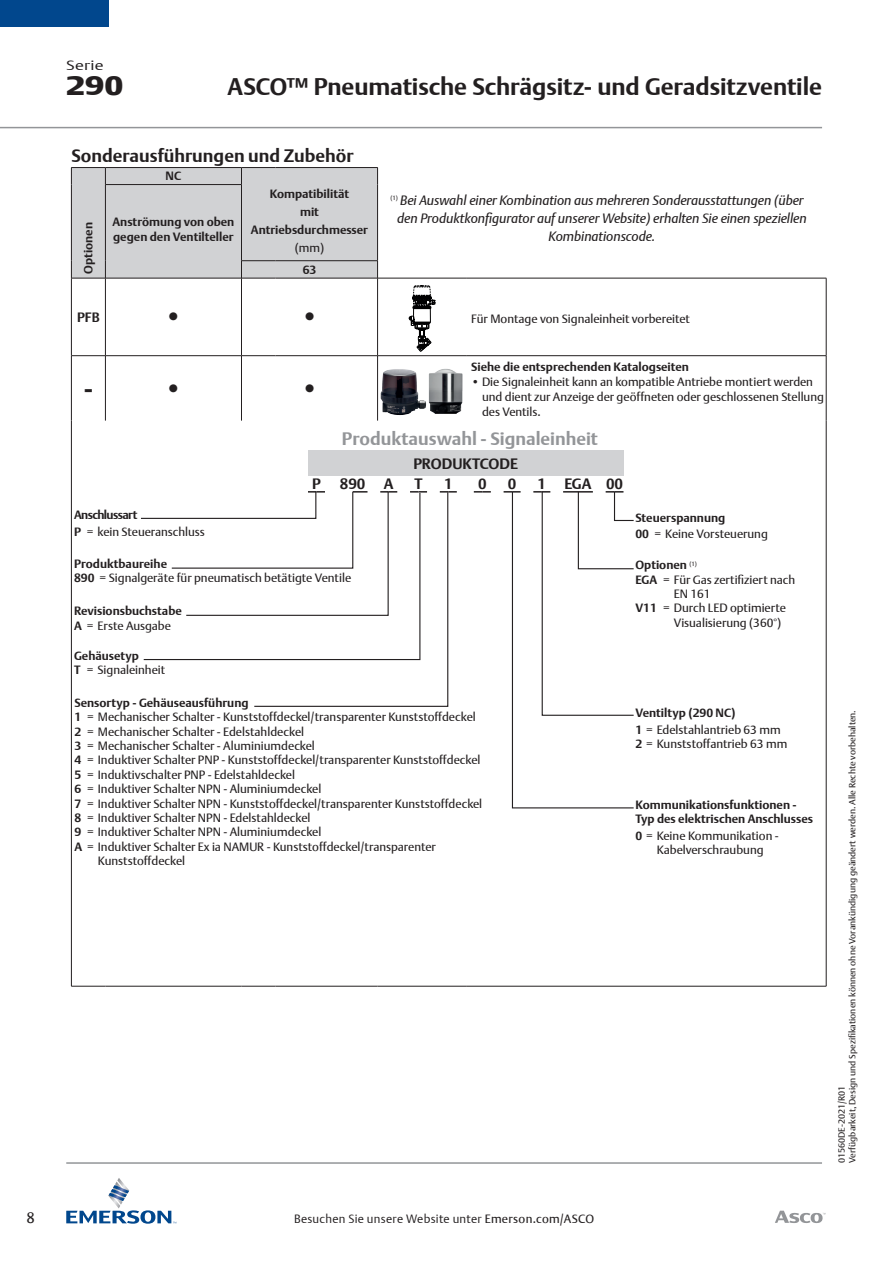
<style>
.page{position:relative;width:893px;height:1263px;background:#fff}
.page>*{position:absolute;margin:0;border:0;box-sizing:border-box;transform-origin:0 0}
.t1{font:27px "DTL Argo T";color:#231f20}
.Series_Number{font:900 27px "DTL Argo T";color:#231f20;scale:1.22 1}
.t2{font:700 27px "DTL Argo T";color:#231f20}
.Section_Header{font:700 24px "DTL Argo T";letter-spacing:-.005em;color:#231f20}
.t3{font:700 18px "DTL Argo T";color:#231f20}
.t4{font:700 18px "DTL Argo T";color:#939598}
.t5{font:700 15px "DTL Argo T";color:#231f20}
.t6{font:15px "DTL Argo T";color:#231f20}
.t7{font:italic 13.5px/18px "DTL Argo T";letter-spacing:-.005em;color:#231f20;text-align:center}
.Series{font:13.5px "DTL Argo T Light";letter-spacing:.01em;color:#231f20;scale:1.27 1}
.t8{font:700 13.5px "DTL Argo T";color:#231f20}
.t9{font:12px/14.4px "DTL Argo T";color:#231f20}
.t10{font:700 12px/18px "DTL Argo T";color:#231f20}
.t11{font:12px "DTL Argo T Light";letter-spacing:.02em;color:#231f20}
.t12{font:700 12px "DTL Argo T";letter-spacing:-.05em;color:#231f20}
.t13{font:9px "DTL Argo T";color:#231f20}
.t14{font:6.15px "DTL Argo T";color:#231f20}
.s1{font-style:italic}
.s2{font-weight:700}
.s3{font-family:"DTL Argo T"}
</style>
<div class="page">
<hr style="left:71px;top:278px;width:34px;height:1px;background:#231f20">
<hr style="left:105px;top:278px;width:136px;height:1px;background:#231f20">
<hr style="left:378px;top:278px;width:89px;height:1px;background:#231f20">
<hr style="left:467px;top:278px;width:359px;height:1px;background:#231f20">
<hr style="left:826px;top:421px;width:1px;height:565px;background:#231f20">
<hr style="left:71px;top:278px;width:1px;height:77px;background:#231f20">
<hr style="left:105px;top:278px;width:1px;height:77px;background:#231f20">
<hr style="left:241px;top:278px;width:1px;height:77px;background:#231f20">
<hr style="left:377px;top:278px;width:1px;height:77px;background:#231f20">
<hr style="left:71px;top:356px;width:1px;height:65px;background:#231f20">
<hr style="left:105px;top:356px;width:1px;height:65px;background:#231f20">
<hr style="left:241px;top:356px;width:1px;height:65px;background:#231f20">
<hr style="left:377px;top:356px;width:1px;height:65px;background:#231f20">
<hr style="left:71px;top:421px;width:1px;height:565px;background:#231f20">
<hr style="left:826px;top:278px;width:1px;height:77px;background:#231f20">
<hr style="left:826px;top:356px;width:1px;height:65px;background:#231f20">
<hr style="left:71px;top:986px;width:34px;height:1px;background:#231f20">
<hr style="left:105px;top:986px;width:136px;height:1px;background:#231f20">
<hr style="left:241px;top:986px;width:34px;height:1px;background:#231f20">
<hr style="left:275px;top:986px;width:103px;height:1px;background:#231f20">
<hr style="left:378px;top:986px;width:89px;height:1px;background:#231f20">
<hr style="left:467px;top:986px;width:359px;height:1px;background:#231f20">
<hr style="left:71px;top:167px;width:34px;height:1px;background:#231f20">
<hr style="left:105px;top:167px;width:136px;height:1px;background:#231f20">
<hr style="left:241px;top:167px;width:34px;height:1px;background:#231f20">
<hr style="left:275px;top:167px;width:103px;height:1px;background:#231f20">
<div style="left:71px;top:168px;width:307px;height:110px;background:#d1d2d4"></div>
<hr style="left:275px;top:260px;width:103px;height:1px;background:#231f20">
<hr style="left:241px;top:278px;width:34px;height:1px;background:#231f20">
<hr style="left:275px;top:278px;width:103px;height:1px;background:#231f20">
<hr style="left:71px;top:355px;width:34px;height:1px;background:#231f20">
<hr style="left:105px;top:355px;width:136px;height:1px;background:#231f20">
<hr style="left:241px;top:355px;width:34px;height:1px;background:#231f20">
<hr style="left:275px;top:355px;width:103px;height:1px;background:#231f20">
<hr style="left:378px;top:355px;width:89px;height:1px;background:#231f20">
<hr style="left:467px;top:355px;width:359px;height:1px;background:#231f20">
<svg style="left:409px;top:286px;width:27px;height:65px"></svg>
<img style="left:381px;top:369px;width:45px;height:46px">
<img style="left:429px;top:369px;width:34px;height:45px">
<div style="left:308px;top:450px;width:315px;height:26px;background:#d1d2d4"></div>
<svg style="left:141px;top:491px;width:316px;height:216px"></svg>
<svg style="left:474px;top:491px;width:17px;height:2px"></svg>
<svg style="left:504px;top:491px;width:130px;height:318px"></svg>
<div style="left:0;top:0;width:109px;height:27px;background:#01478d"></div>
<svg style="left:775px;top:1211px;width:50px;height:12px"></svg>
<svg style="left:66px;top:1178px;width:110px;height:45px"></svg>
<hr style="left:0;top:127px;width:822px;height:1px;background:#939598">
<hr style="left:66px;top:1162px;width:756px;height:2px;background:#939598">
<p class="t6" style="left:27px;top:1209px;width:10px">8</p>
<p class="Series" style="left:66px;top:57px;width:31px">Serie</p>
<p class="Series_Number" style="left:66px;top:70px;width:48px">290</p>
<p class="Section_Header" style="left:228px;top:72px;width:596px">ASCO™ Pneumatische Schrägsitz- und Geradsitzventile</p>
<p class="t3" style="left:71px;top:144px;width:284px">Sonderausführungen und Zubehör</p>
<p class="t10" style="left:79px;top:274px;width:53px;rotate:-90deg">Optionen</p>
<p class="t10" style="left:166px;top:167px;width:17px">NC</p>
<p class="t10" style="left:112px;top:215px;width:123px;line-height:14.4px">Anströmung von oben gegen den Ventilteller</p>
<p class="t10" style="left:251px;top:185px;width:119px;text-align:center">Kompatibilität<br>mit<br>Antriebsdurchmesser</p>
<p class="t9" style="left:295px;top:241px;width:31px">(mm)</p>
<p class="t10" style="left:303px;top:260px;width:15px">63</p>
<p class="t7" style="left:397px;top:191px;width:411px">Bei Auswahl einer Kombination aus mehreren Sonderausstattungen (über den Produktkonfigurator auf unserer Website) erhalten Sie einen speziellen<br>Kombinationscode.</p>
<p class="t14" style="left:390px;top:194px;width:9px">(1)</p>
<p class="t8" style="left:77px;top:309px;width:24px">PFB</p>
<p class="t1" style="left:164px;top:301px;width:21px">•</p>
<p class="t1" style="left:300px;top:301px;width:21px">•</p>
<p class="t9" style="left:471px;top:311px;width:220px">Für Montage von Signaleinheit vorbereitet</p>
<p class="t2" style="left:84px;top:372px;width:11px">-</p>
<p class="t1" style="left:164px;top:372px;width:21px">•</p>
<p class="t1" style="left:300px;top:372px;width:21px">•</p>
<p class="t10" style="left:471px;top:358px;width:219px">Siehe die entsprechenden Katalogseiten</p>
<p class="t9" style="left:482px;top:374px;width:344px;line-height:15px;text-indent:-11px"><span class="s1">•</span> Die Signaleinheit kann an kompatible Antriebe montiert werden und dient zur Anzeige der geöffneten oder geschlossenen Stellung des Ventils.</p>
<p class="t4" style="left:342px;top:428px;width:258px">Produktauswahl - Signaleinheit</p>
<p class="t5" style="left:413px;top:454px;width:106px">PRODUKTCODE</p>
<p class="t5" style="left:312px;top:475px;width:10px">P</p>
<p class="t5" style="left:340px;top:475px;width:27px">890</p>
<p class="t5" style="left:384px;top:475px;width:11px">A</p>
<p class="t5" style="left:414px;top:475px;width:10px">T</p>
<p class="t5" style="left:444px;top:475px;width:10px">1</p>
<p class="t5" style="left:478px;top:475px;width:10px">0</p>
<p class="t5" style="left:508px;top:475px;width:10px">0</p>
<p class="t5" style="left:538px;top:475px;width:10px">1</p>
<p class="t5" style="left:564px;top:475px;width:29px">EGA</p>
<p class="t5" style="left:606px;top:475px;width:19px">00</p>
<p class="t12" style="left:74px;top:508px;width:65px">Anschlussart</p>
<p class="t9" style="left:74px;top:524px;width:132px"><span class="s2">P</span> = kein Steueranschluss</p>
<p class="t10" style="left:74px;top:555px;width:95px">Produktbaureihe</p>
<p class="t9" style="left:74px;top:571px;width:279px"><span class="s2">890</span> = Signalgeräte für pneumatisch betätigte Ventile</p>
<p class="t10" style="left:74px;top:602px;width:109px">Revisionsbuchstabe</p>
<p class="t9" style="left:74px;top:618px;width:98px"><span class="s2">A</span> = Erste Ausgabe</p>
<p class="t10" style="left:74px;top:647px;width:66px">Gehäusetyp</p>
<p class="t9" style="left:74px;top:663px;width:93px"><span class="s2">T</span> = Signaleinheit</p>
<p class="t10" style="left:74px;top:693px;width:176px">Sensortyp - Gehäuseausführung</p>
<p class="t9" style="left:74px;top:710px;width:403px"><span class="s2">1</span> = Mechanischer Schalter - Kunststoffdeckel/transparenter Kunststoffdeckel</p>
<p class="t9" style="left:74px;top:724px;width:231px"><span class="s2">2</span> = Mechanischer Schalter - Edelstahldeckel</p>
<p class="t9" style="left:74px;top:738px;width:242px"><span class="s2">3</span> = Mechanischer Schalter - Aluminiumdeckel</p>
<p class="t9" style="left:74px;top:753px;width:408px"><span class="s2">4</span> = Induktiver Schalter PNP - Kunststoffdeckel/transparenter Kunststoffdeckel</p>
<p class="t9" style="left:74px;top:767px;width:222px"><span class="s2">5</span> = Induktivschalter PNP - Edelstahldeckel</p>
<p class="t9" style="left:74px;top:782px;width:248px"><span class="s2">6</span> = Induktiver Schalter NPN - Aluminiumdeckel</p>
<p class="t9" style="left:74px;top:796px;width:409px"><span class="s2">7</span> = Induktiver Schalter NPN - Kunststoffdeckel/transparenter Kunststoffdeckel</p>
<p class="t9" style="left:74px;top:810px;width:238px"><span class="s2">8</span> = Induktiver Schalter NPN - Edelstahldeckel</p>
<p class="t9" style="left:74px;top:825px;width:248px"><span class="s2">9</span> = Induktiver Schalter NPN - Aluminiumdeckel</p>
<p class="t9" style="left:98px;top:839px;width:339px;text-indent:-23px"><span class="s2">A</span> = Induktiver Schalter Ex ia NAMUR - Kunststoffdeckel/transparenter<br>Kunststoffdeckel</p>
<p class="t10" style="left:635px;top:508px;width:91px">Steuerspannung</p>
<p class="t9" style="left:635px;top:526px;width:134px"><span class="s2">00</span> = Keine Vorsteuerung</p>
<p class="t10" style="left:635px;top:556px;width:63px">Optionen <sup>(1)</sup></p>
<p class="t9" style="left:674px;top:572px;width:123px;text-indent:-38px"><span class="s2">EGA</span> = Für Gas zertifiziert nach<br>EN 161</p>
<p class="t9" style="left:674px;top:601px;width:114px;text-indent:-38px"><span class="s2">V11</span> = Durch LED optimierte<br>Visualisierung (360°)</p>
<p class="t10" style="left:635px;top:704px;width:102px">Ventiltyp (290 NC)</p>
<p class="t9" style="left:635px;top:722px;width:147px"><span class="s2">1</span> = Edelstahlantrieb 63 mm</p>
<p class="t9" style="left:635px;top:737px;width:153px"><span class="s2">2</span> = Kunststoffantrieb 63 mm</p>
<p class="t10" style="left:635px;top:797px;width:179px;line-height:14.4px">Kommunikationsfunktionen -<br>Typ des elektrischen Anschlusses</p>
<p class="t9" style="left:635px;top:828px;width:145px;text-align:center"><span class="s2">0</span> = Keine Kommunikation -<br>Kabelverschraubung</p>
<p class="t13" style="left:847px;top:1163px;width:454px;rotate:-90deg">Verfügbarkeit, Design und Spezifikationen können ohne Vorankündigung geändert werden. Alle Rechte vorbehalten.</p>
<p class="t13" style="left:836px;top:1163px;width:79px;rotate:-90deg">01560DE-2021/R01</p>
<p class="t11" style="left:294px;top:1212px;width:302px">Besuchen Sie unsere Website unter <span class="s3">Emerson.com/ASCO</span></p>
</div>
